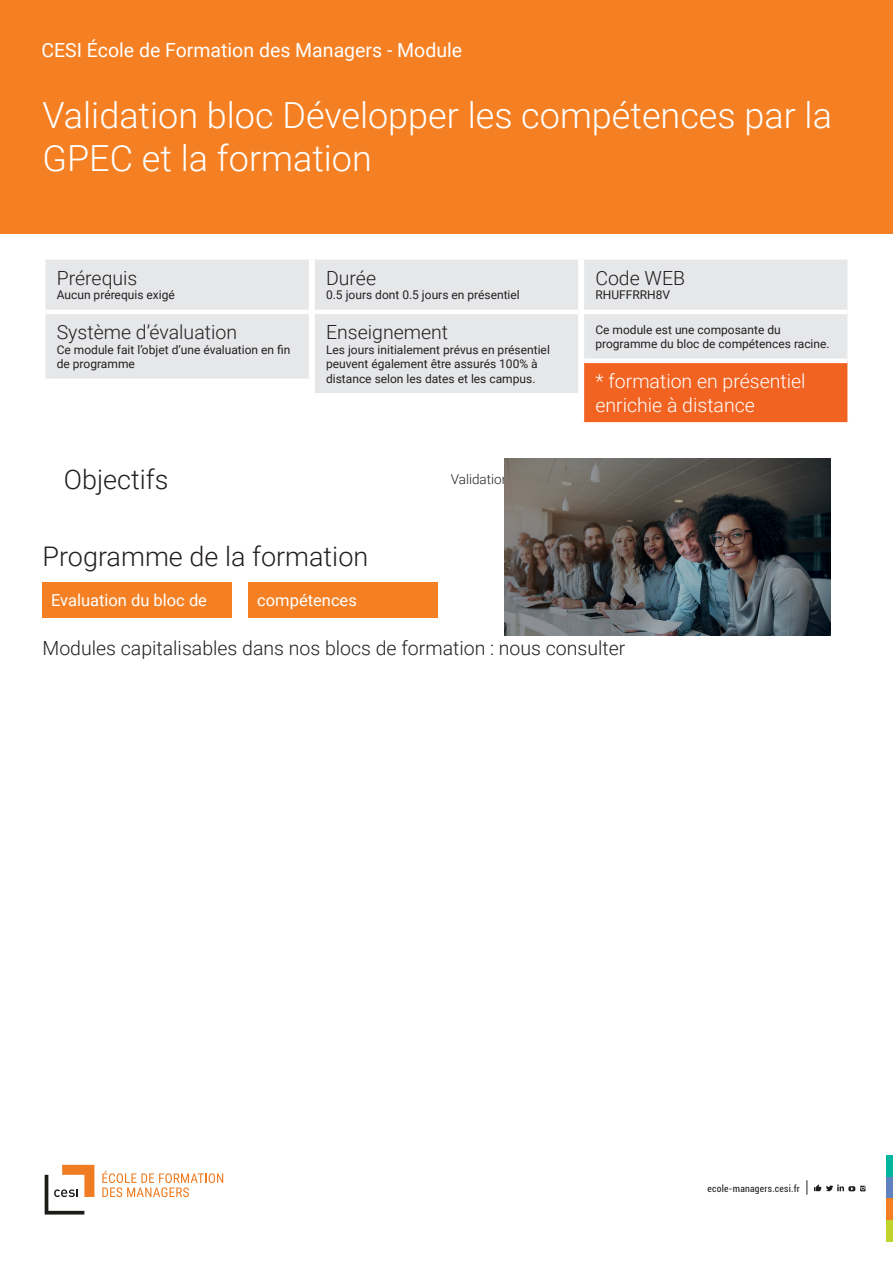
<style>
.page{position:relative;width:893px;height:1263px;background:#fff}
.page>*{position:absolute;margin:0;border:0;box-sizing:border-box;transform-origin:0 0}
.t1{font:300 36px/43.2px "Roboto";color:#fff}
.t2{font:300 27px "Roboto";color:#231f20}
.t3{font:300 19.5px "Roboto";color:#231f20}
.t4{font:300 19.5px/23.4px "Roboto";color:#fff}
.t5{font:19.5px "Roboto";color:#fff}
.t6{font:16.5px "Roboto";color:#fff}
.t7{font:12px/14.4px "Roboto";color:#231f20}
.t8{font:condensed 9.6px "Roboto";letter-spacing:.025em;color:#231f20}
</style>
<div class="page">
<div style="left:0;top:0;width:893px;height:234px;background:#f58023"></div>
<svg style="left:45px;top:260px;width:802px;height:133px;background:#e7e8ea"></svg>
<div style="left:583px;top:361px;width:266px;height:63px;background:#f26221"></div>
<hr style="left:581px;top:260px;width:3px;height:52px;background:#fff">
<hr style="left:581px;top:361px;width:3px;height:61px;background:#fff">
<hr style="left:847px;top:361px;width:3px;height:61px;background:#fff">
<hr style="left:581px;top:312px;width:3px;height:49px;background:#fff">
<hr style="left:584px;top:359px;width:263px;height:4px;background:#fff">
<div style="left:581px;top:422px;width:269px;height:5px;background:#fff"></div>
<hr style="left:584px;top:310px;width:263px;height:4px;background:#fff">
<img style="left:505px;top:459px;width:325px;height:176px">
<div style="left:43px;top:582px;width:189px;height:36px;background:#f58023"></div>
<div style="left:249px;top:582px;width:189px;height:36px;background:#f58023"></div>
<div style="left:886px;top:1220px;width:7px;height:21px;background:#c0d32b"></div>
<div style="left:886px;top:1198px;width:7px;height:22px;background:#f58023"></div>
<div style="left:886px;top:1176px;width:7px;height:22px;background:#6182c1"></div>
<div style="left:886px;top:1155px;width:7px;height:21px;background:#00b59e"></div>
<svg style="left:807px;top:1180px;width:1px;height:14px"></svg>
<svg style="left:814px;top:1184px;width:51px;height:7px"></svg>
<svg style="left:45px;top:1165px;width:49px;height:49px"></svg>
<svg style="left:102px;top:1171px;width:121px;height:26px"></svg>
<h3 class="t5" style="left:41px;top:37px;width:422px">CESI École de Formation des Managers - Module</h3>
<h1 class="t1" style="left:43px;top:92px;width:791px">Validation bloc Développer les compétences par la<br>GPEC et la formation</h1>
<h3 class="t3" style="left:57px;top:264px;width:82px">Prérequis</h3>
<p class="t7" style="left:57px;top:287px;width:120px">Aucun prérequis exigé</p>
<h3 class="t3" style="left:57px;top:319px;width:182px">Système d’évaluation</h3>
<p class="t7" style="left:57px;top:342px;width:235px">Ce module fait l’objet d’une évaluation en fin de programme</p>
<h2 class="t2" style="left:64px;top:460px;width:106px">Objectifs</h2>
<h3 class="t3" style="left:326px;top:264px;width:52px">Durée</h3>
<p class="t7" style="left:326px;top:287px;width:195px">0.5 jours dont 0.5 jours en présentiel</p>
<h3 class="t3" style="left:326px;top:319px;width:124px">Enseignement</h3>
<p class="t7" style="left:326px;top:342px;width:225px">Les jours initialement prévus en présentiel peuvent également être assurés 100% à distance selon les dates et les campus.</p>
<h2 class="t2" style="left:43px;top:537px;width:327px">Programme de la formation</h2>
<h3 class="t6" style="left:51px;top:588px;width:158px">Evaluation du bloc de</h3>
<h3 class="t6" style="left:257px;top:588px;width:101px">compétences</h3>
<h3 class="t3" style="left:595px;top:264px;width:91px">Code WEB</h3>
<p class="t7" style="left:595px;top:287px;width:76px">RHUFFRRH8V</p>
<p class="t7" style="left:595px;top:322px;width:236px">Ce module est une composante du programme du bloc de compétences racine.</p>
<h3 class="t4" style="left:595px;top:369px;width:212px">* formation en présentiel enrichie à distance</h3>
<h3 class="t3" style="left:43px;top:634px;width:584px">Modules capitalisables dans nos blocs de formation : nous consulter</h3>
<p class="t8" style="left:707px;top:1182px;width:94px">ecole-managers.cesi.fr</p>
</div>
